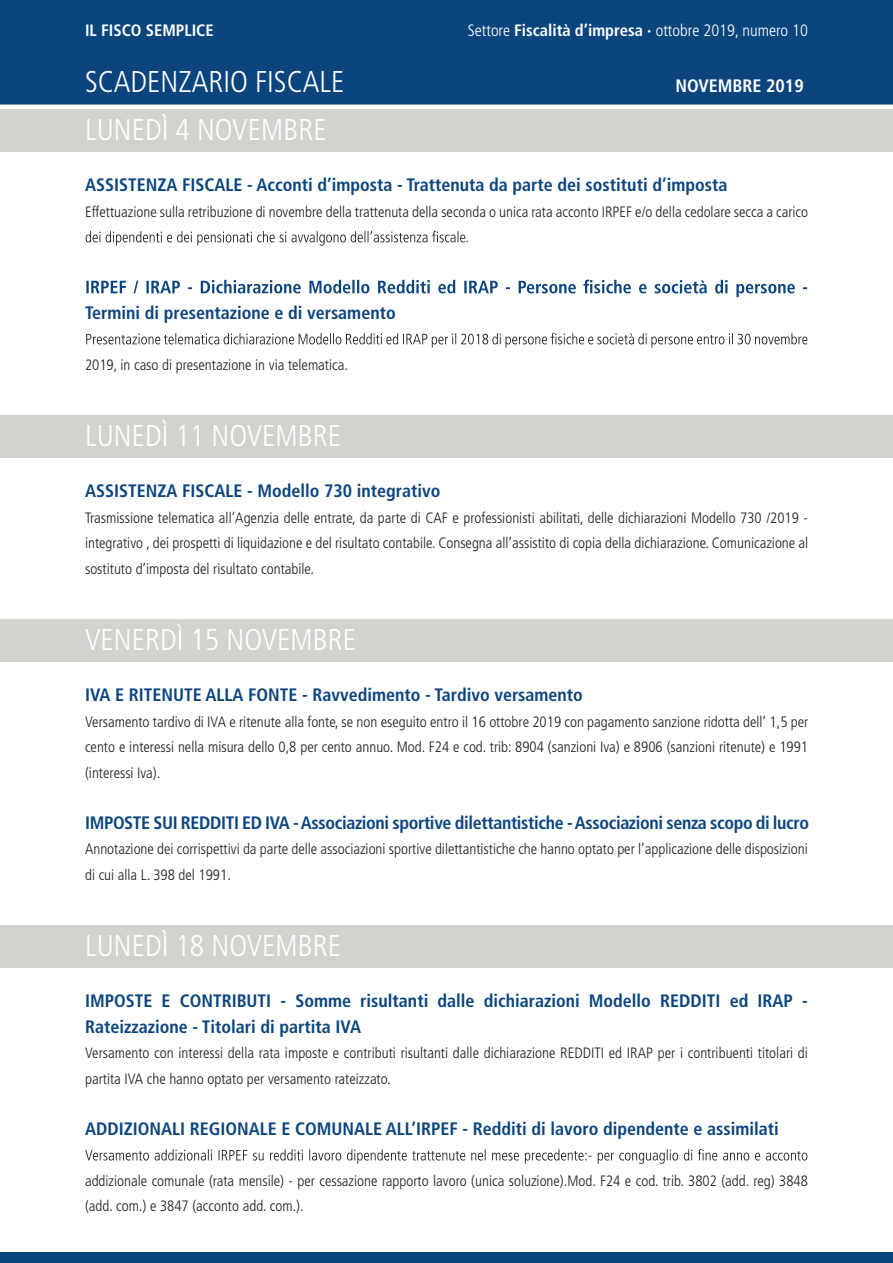
<style>
.page{position:relative;width:893px;height:1263px;background:#fff}
.page>*{position:absolute;margin:0;border:0;box-sizing:border-box;transform-origin:0 0}
.t1{font:300 condensed 30px "Frutiger LT Std";color:#fff}
.t2{font:700 condensed 18px/25.5px "Frutiger LT Std";color:#0c457e}
.t3{font:700 condensed 18px "Frutiger LT Std";letter-spacing:-.02em;color:#0c457e}
.t4{font:700 condensed 18px "Frutiger LT Std";color:#fff}
.t5{font:300 condensed 16.5px "Frutiger LT Std";color:#fff}
.t6{font:700 condensed 16.5px "Frutiger LT Std";color:#fff}
.t7{font:300 condensed 15px/25.5px "Frutiger LT Std";color:#1d1d1b}
.s1{font-weight:700}
</style>
<div class="page">
<div style="left:0;top:0;width:893px;height:64px;background:#0a457e"></div>
<div style="left:0;top:1252px;width:893px;height:11px;background:#0a457e"></div>
<div style="left:0;top:109px;width:893px;height:43px;background:#d1d3cf"></div>
<svg style="left:86px;top:231px;width:382px;height:15px"></svg>
<svg style="left:86px;top:280px;width:721px;height:17px"></svg>
<svg style="left:86px;top:333px;width:721px;height:15px"></svg>
<div style="left:0;top:415px;width:893px;height:43px;background:#d1d3cf"></div>
<div style="left:0;top:619px;width:893px;height:43px;background:#d1d3cf"></div>
<div style="left:0;top:925px;width:893px;height:43px;background:#d1d3cf"></div>
<svg style="left:85px;top:1149px;width:722px;height:15px"></svg>
<div style="left:0;top:60px;width:893px;height:45px;background:#0c457e"></div>
<p class="t6" style="left:85px;top:20px;width:130px">IL FISCO SEMPLICE</p>
<p class="t5" style="left:468px;top:21px;width:342px">Settore <span class="s1">Fiscalità d’impresa ·</span> ottobre 2019, numero 10</p>
<h1 class="t1" style="left:85px;top:65px;width:261px">SCADENZARIO FISCALE</h1>
<p class="t4" style="left:675px;top:75px;width:130px">NOVEMBRE 2019</p>
<h1 class="t1" style="left:85px;top:113px;width:243px">LUNEDÌ 4 NOVEMBRE</h1>
<p class="t2" style="left:85px;top:172px;width:644px">ASSISTENZA FISCALE - Acconti d’imposta - Trattenuta da parte dei sostituti d’imposta</p>
<p class="t7" style="left:85px;top:199px;width:725px">Effettuazione sulla retribuzione di novembre della trattenuta della seconda o unica rata acconto IRPEF e/o della cedolare secca a carico</p>
<p class="t2" style="left:85px;top:300px;width:312px">Termini di presentazione e di versamento</p>
<p class="t7" style="left:85px;top:352px;width:264px">2019, in caso di presentazione in via telematica.</p>
<h1 class="t1" style="left:85px;top:419px;width:258px">LUNEDÌ 11 NOVEMBRE</h1>
<p class="t2" style="left:85px;top:478px;width:357px">ASSISTENZA FISCALE - Modello 730 integrativo</p>
<p class="t7" style="left:85px;top:505px;width:725px;text-align:justify">Trasmissione telematica all’Agenzia delle entrate, da parte di CAF e professionisti abilitati, delle dichiarazioni Modello 730 /2019 - integrativo , dei prospetti di liquidazione e del risultato contabile. Consegna all’assistito di copia della dichiarazione. Comunicazione al sostituto d’imposta del risultato contabile.</p>
<h1 class="t1" style="left:85px;top:623px;width:273px">VENERDÌ 15 NOVEMBRE</h1>
<p class="t2" style="left:85px;top:682px;width:499px">IVA E RITENUTE ALLA FONTE - Ravvedimento - Tardivo versamento</p>
<p class="t7" style="left:85px;top:709px;width:725px;text-align:justify">Versamento tardivo di IVA e ritenute alla fonte, se non eseguito entro il 16 ottobre 2019 con pagamento sanzione ridotta dell’ 1,5 per cento e interessi nella misura dello 0,8 per cento annuo. Mod. F24 e cod. trib: 8904 (sanzioni Iva) e 8906 (sanzioni ritenute) e 1991 (interessi Iva).</p>
<p class="t3" style="left:85px;top:812px;width:725px">IMPOSTE SUI REDDITI ED IVA -Associazioni sportive dilettantistiche -Associazioni senza scopo di lucro</p>
<p class="t7" style="left:85px;top:837px;width:724px">Annotazione dei corrispettivi da parte delle associazioni sportive dilettantistiche che hanno optato per l’applicazione delle disposizioni di cui alla L. 398 del 1991.</p>
<h1 class="t1" style="left:85px;top:929px;width:258px">LUNEDÌ 18 NOVEMBRE</h1>
<p class="t2" style="left:85px;top:988px;width:724px">IMPOSTE E CONTRIBUTI - Somme risultanti dalle dichiarazioni Modello REDDITI ed IRAP -<br>Rateizzazione - Titolari di partita IVA</p>
<p class="t7" style="left:85px;top:1041px;width:724px">Versamento con interessi della rata imposte e contributi risultanti dalle dichiarazione REDDITI ed IRAP per i contribuenti titolari di partita IVA che hanno optato per versamento rateizzato.</p>
<p class="t2" style="left:85px;top:1116px;width:695px">ADDIZIONALI REGIONALE E COMUNALE ALL’IRPEF - Redditi di lavoro dipendente e assimilati</p>
<p class="t7" style="left:85px;top:1168px;width:724px">addizionale comunale (rata mensile) - per cessazione rapporto lavoro (unica soluzione).Mod. F24 e cod. trib. 3802 (add. reg) 3848 (add. com.) e 3847 (acconto add. com.).</p>
</div>
